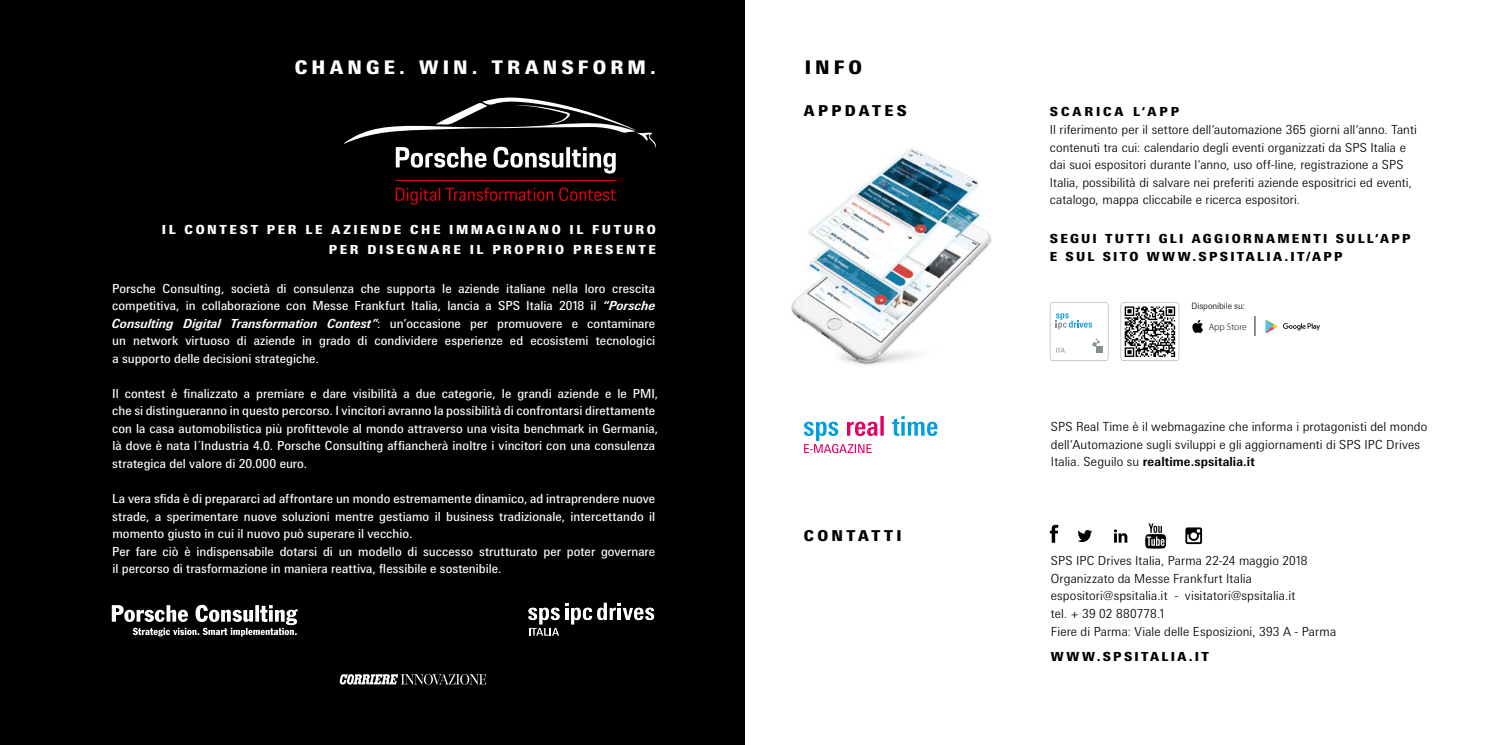
<style>
.page{position:relative;width:1489px;height:745px;background:#fff}
.page>*{position:absolute;margin:0;border:0;box-sizing:border-box;transform-origin:0 0}
.t1{font:900 18.75px "Messe Univers";letter-spacing:.225em;color:#fff}
.t2{font:900 18.75px "Messe Univers";color:#000}
.t3{font:900 15px "Messe Univers";letter-spacing:.225em;color:#000}
.t4{font:12.5px/17.5px "Messe Univers";letter-spacing:.005em;color:#fff}
.t5{font:300 12.5px/17.5px "Messe Univers";letter-spacing:.005em;color:#000}
.t6{font:900 12.5px/17.5px "Messe Univers";letter-spacing:.185em;color:#000}
.t7{font:900 12.5px/20px "Messe Univers";letter-spacing:.205em;color:#fff;text-align:right}
.t8{font:900 12.5px "Messe Univers";letter-spacing:.23em;color:#000}
.t9{font:300 9.5px "Myriad Pro";color:#000}
.t10{font:300 8.75px "Messe Univers";letter-spacing:-.005em;color:#000}
.s1{font-weight:700;font-style:italic}
.s2{font-weight:700}
</style>
<div class="page">
<svg style="left:1077px;top:530px;width:15px;height:11px"></svg>
<svg style="left:1049px;top:524px;width:9px;height:18px"></svg>
<svg style="left:1114px;top:529px;width:13px;height:13px"></svg>
<svg style="left:1185px;top:527px;width:16px;height:16px"></svg>
<svg style="left:1145px;top:523px;width:20px;height:25px"></svg>
<svg style="left:1120px;top:302px;width:59px;height:59px"></svg>
<svg style="left:1049px;top:302px;width:59px;height:59px"></svg>
<svg style="left:1192px;top:320px;width:10px;height:13px"></svg>
<svg style="left:1265px;top:320px;width:54px;height:13px"></svg>
<svg style="left:1254px;top:316px;width:1px;height:20px"></svg>
<img style="left:791px;top:148px;width:201px;height:218px">
<svg style="left:892px;top:416px;width:45px;height:19px"></svg>
<svg style="left:803px;top:416px;width:80px;height:37px"></svg>
<div style="left:0;top:0;width:744px;height:744px;background:#000"></div>
<hr style="left:396px;top:180px;width:219px;height:1px;background:#da020e">
<svg style="left:344px;top:97px;width:312px;height:76px"></svg>
<svg style="left:395px;top:187px;width:220px;height:17px"></svg>
<svg style="left:112px;top:604px;width:185px;height:32px"></svg>
<svg style="left:339px;top:674px;width:147px;height:10px"></svg>
<svg style="left:565px;top:602px;width:89px;height:22px"></svg>
<svg style="left:528px;top:607px;width:31px;height:28px"></svg>
<h1 class="t1" style="left:295px;top:56px;width:362px">CHANGE. WIN. TRANSFORM.</h1>
<p class="t7" style="left:162px;top:219px;width:495px">IL CONTEST PER LE AZIENDE CHE IMMAGINANO IL FUTURO<br>PER DISEGNARE IL PROPRIO PRESENTE</p>
<p class="t4" style="left:112px;top:279px;width:545px;text-align:justify">Porsche Consulting, società di consulenza che supporta le aziende italiane nella loro crescita competitiva, in collaborazione con Messe Frankfurt Italia, lancia a SPS Italia 2018 il <span class="s1">“Porsche Consulting Digital Transformation Contest”</span>: un’occasione per promuovere e contaminare un network virtuoso di aziende in grado di condividere esperienze ed ecosistemi tecnologici a supporto delle decisioni strategiche.</p>
<p class="t4" style="left:112px;top:384px;width:547px">Il contest è finalizzato a premiare e dare visibilità a due categorie, le grandi aziende e le PMI, che si distingueranno in questo percorso. I vincitori avranno la possibilità di confrontarsi direttamente con la casa automobilistica più profittevole al mondo attraverso una visita benchmark in Germania, là dove è nata l´Industria 4.0. Porsche Consulting affiancherà inoltre i vincitori con una consulenza strategica del valore di 20.000 euro.</p>
<p class="t4" style="left:112px;top:489px;width:544px">La vera sfida è di prepararci ad affrontare un mondo estremamente dinamico, ad intraprendere nuove strade, a sperimentare nuove soluzioni mentre gestiamo il business tradizionale, intercettando il momento giusto in cui il nuovo può superare il vecchio.<br>Per fare ciò è indispensabile dotarsi di un modello di successo strutturato per poter governare il percorso di trasformazione in maniera reattiva, flessibile e sostenibile.</p>
<h1 class="t2" style="left:804px;top:56px;width:59px">INFO</h1>
<p class="t3" style="left:803px;top:102px;width:104px">APPDATES</p>
<p class="t3" style="left:803px;top:526px;width:99px">CONTATTI</p>
<p class="t8" style="left:1049px;top:104px;width:131px">SCARICA L‘APP</p>
<p class="t5" style="left:1049px;top:120px;width:368px">Il riferimento per il settore dell‘automazione 365 giorni all‘anno. Tanti contenuti tra cui: calendario degli eventi organizzati da SPS Italia e dai suoi espositori durante l‘anno, uso off-line, registrazione a SPS Italia, possibilità di salvare nei preferiti aziende espositrici ed eventi, catalogo, mappa cliccabile e ricerca espositori.</p>
<p class="t6" style="left:1049px;top:230px;width:362px">SEGUI TUTTI GLI AGGIORNAMENTI SULL‘APP<br>E SUL SITO WWW.SPSITALIA.IT/APP</p>
<p class="t10" style="left:1191px;top:300px;width:55px">Disponibile su:</p>
<p class="t9" style="left:1208px;top:321px;width:39px">App Store</p>
<p class="t5" style="left:1050px;top:417px;width:378px">SPS Real Time è il webmagazine che informa i protagonisti del mondo dell‘Automazione sugli sviluppi e gli aggiornamenti di SPS IPC Drives<br>Italia. Seguilo su <span class="s2">realtime.spsitalia.it</span></p>
<p class="t5" style="left:1050px;top:551px;width:287px">SPS IPC Drives Italia, Parma 22-24 maggio 2018<br>Organizzato da Messe Frankfurt Italia espositori@spsitalia.it - visitatori@spsitalia.it<br>tel. + 39 02 880778.1<br>Fiere di Parma: Viale delle Esposizioni, 393 A - Parma</p>
<p class="t6" style="left:1050px;top:646px;width:159px">WWW.SPSITALIA.IT</p>
</div>
